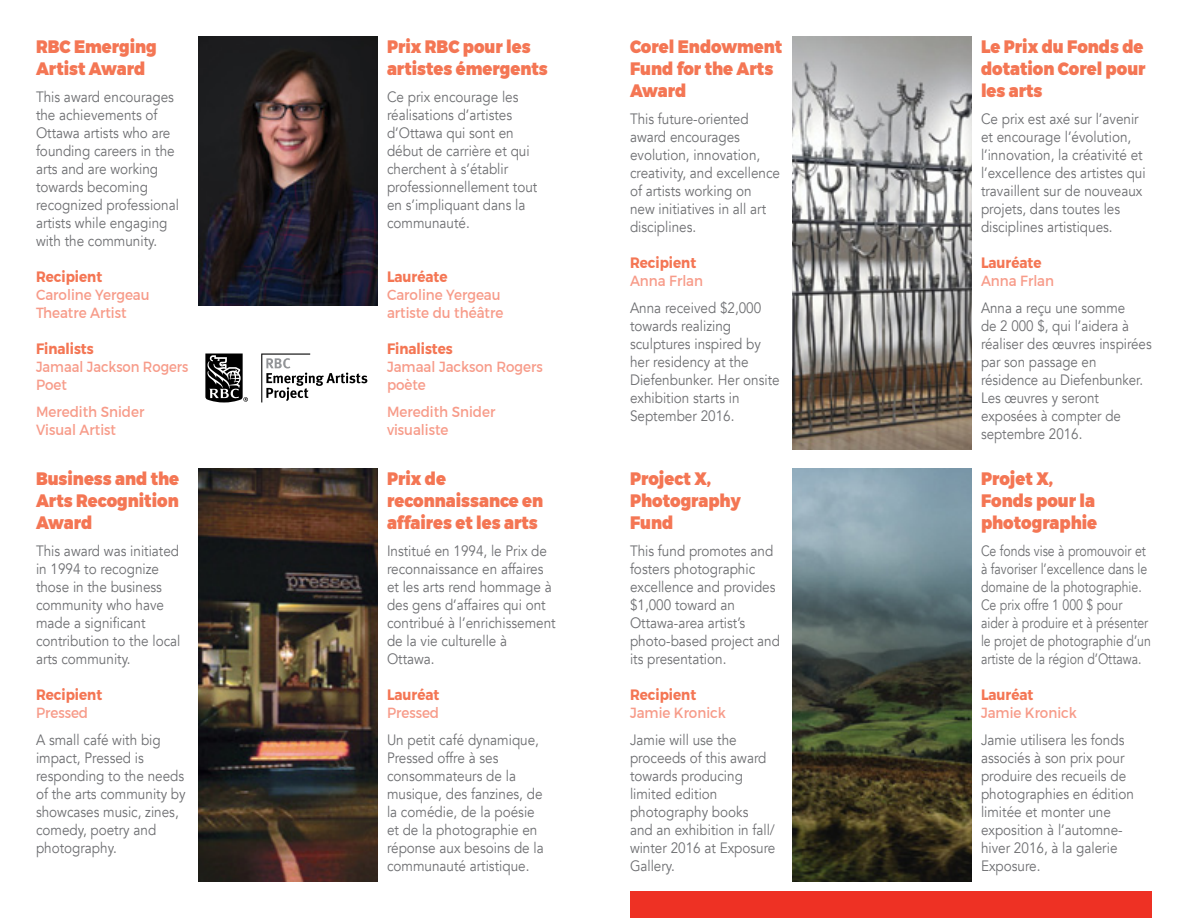
<style>
.page{position:relative;width:1188px;height:918px;background:#fff}
.page>*{position:absolute;margin:0;border:0;box-sizing:border-box;transform-origin:0 0}
.t1{font:900 18px/21.6px "Montserrat";color:#f47654;scale:.9 1}
.t2{font:15px/18px "Avenir";color:#6d6e71;scale:.9 1}
.t3{font:15px/18px "Montserrat";color:#f79b89;scale:.9 1}
.t4{font:15px/18px "Avenir";color:#6d6e71;scale:.82 1}
.t5{font:15px/18px "Avenir";color:#6d6e71;scale:.89 1}
.t6{font:700 15px "Montserrat";color:#f47654;scale:.9 1}
.t7{font:15px/18px "Montserrat";color:#f79b89;scale:.88 1}
</style>
<div class="page">
<svg style="left:205px;top:354px;width:43px;height:48px"></svg>
<svg style="left:261px;top:354px;width:106px;height:48px"></svg>
<img style="left:198px;top:36px;width:180px;height:270px">
<img style="left:198px;top:468px;width:180px;height:414px">
<img style="left:792px;top:36px;width:180px;height:414px">
<img style="left:792px;top:468px;width:180px;height:414px">
<div style="left:630px;top:891px;width:522px;height:27px;background:#ee3124"></div>
<p class="t1" style="left:36px;top:37px;width:136px">RBC Emerging<br>Artist Award</p>
<p class="t2" style="left:36px;top:88px;width:160px">This award encourages the achievements of<br>Ottawa artists who are founding careers in the arts and are working towards becoming recognized professional artists while engaging with the community.</p>
<p class="t6" style="left:36px;top:267px;width:75px">Recipient</p>
<p class="t3" style="left:36px;top:286px;width:128px">Caroline Yergeau<br>Theatre Artist</p>
<p class="t6" style="left:36px;top:339px;width:66px">Finalists</p>
<p class="t7" style="left:36px;top:358px;width:175px">Jamaal Jackson Rogers<br>Poet</p>
<p class="t3" style="left:36px;top:403px;width:122px">Meredith Snider<br>Visual Artist</p>
<p class="t1" style="left:36px;top:469px;width:161px;text-align:justify">Business and the Arts Recognition Award</p>
<p class="t2" style="left:36px;top:542px;width:162px">This award was initiated in 1994 to recognize those in the business community who have made a significant contribution to the local arts community.</p>
<p class="t6" style="left:36px;top:685px;width:75px">Recipient</p>
<p class="t3" style="left:36px;top:703px;width:59px">Pressed</p>
<p class="t2" style="left:36px;top:731px;width:168px">A small café with big impact, Pressed is responding to the needs of the arts community by showcases music, zines, comedy, poetry and photography.</p>
<p class="t1" style="left:387px;top:37px;width:180px">Prix RBC pour les artistes émergents</p>
<p class="t2" style="left:387px;top:88px;width:169px">Ce prix encourage les réalisations d’artistes d’Ottawa qui sont en début de carrière et qui cherchent à s’établir professionnellement tout en s’impliquant dans la communauté.</p>
<p class="t6" style="left:387px;top:267px;width:69px">Lauréate</p>
<p class="t3" style="left:387px;top:286px;width:131px">Caroline Yergeau artiste du théâtre</p>
<p class="t6" style="left:387px;top:339px;width:75px">Finalistes</p>
<p class="t3" style="left:387px;top:358px;width:175px">Jamaal Jackson Rogers poète</p>
<p class="t3" style="left:387px;top:403px;width:122px">Meredith Snider visualiste</p>
<p class="t1" style="left:387px;top:469px;width:175px">Prix de reconnaissance en affaires et les arts</p>
<p class="t2" style="left:387px;top:542px;width:189px">Institué en 1994, le Prix de reconnaissance en affaires et les arts rend hommage à des gens d’affaires qui ont contribué à l’enrichissement de la vie culturelle à<br>Ottawa.</p>
<p class="t6" style="left:387px;top:685px;width:60px">Lauréat</p>
<p class="t3" style="left:387px;top:703px;width:59px">Pressed</p>
<p class="t2" style="left:387px;top:731px;width:176px">Un petit café dynamique,<br>Pressed offre à ses consommateurs de la musique, des fanzines, de la comédie, de la poésie et de la photographie en réponse aux besoins de la communauté artistique.</p>
<p class="t1" style="left:630px;top:37px;width:171px">Corel Endowment<br>Fund for the Arts<br>Award</p>
<p class="t2" style="left:630px;top:110px;width:168px">This future-oriented award encourages evolution, innovation, creativity, and excellence of artists working on new initiatives in all art disciplines.</p>
<p class="t6" style="left:630px;top:253px;width:75px">Recipient</p>
<p class="t3" style="left:630px;top:271px;width:83px">Anna Frlan</p>
<p class="t2" style="left:630px;top:299px;width:168px">Anna received $2,000 towards realizing sculptures inspired by her residency at the<br>Diefenbunker. Her onsite exhibition starts in<br>September 2016.</p>
<p class="t1" style="left:630px;top:469px;width:125px">Project X,<br>Photography<br>Fund</p>
<p class="t2" style="left:630px;top:542px;width:168px">This fund promotes and fosters photographic excellence and provides $1,000 toward an<br>Ottawa-area artist’s photo-based project and its presentation.</p>
<p class="t6" style="left:630px;top:685px;width:75px">Recipient</p>
<p class="t3" style="left:630px;top:703px;width:108px">Jamie Kronick</p>
<p class="t2" style="left:630px;top:731px;width:163px">Jamie will use the proceeds of this award towards producing limited edition photography books<br>and an exhibition in fall/ winter 2016 at Exposure<br>Gallery.</p>
<p class="t1" style="left:981px;top:37px;width:184px;text-align:justify">Le Prix du Fonds de dotation Corel pour les arts</p>
<p class="t2" style="left:981px;top:110px;width:185px">Ce prix est axé sur l’avenir et encourage l’évolution, l’innovation, la créativité et l’excellence des artistes qui travaillent sur de nouveaux projets, dans toutes les disciplines artistiques.</p>
<p class="t6" style="left:981px;top:253px;width:69px">Lauréate</p>
<p class="t3" style="left:981px;top:271px;width:83px">Anna Frlan</p>
<p class="t5" style="left:981px;top:299px;width:193px">Anna a reçu une somme<br>de 2 000 $, qui l’aidera à réaliser des œuvres inspirées par son passage en résidence au Diefenbunker.<br>Les œuvres y seront exposées à compter de septembre 2016.</p>
<p class="t1" style="left:981px;top:469px;width:131px">Projet X,<br>Fonds pour la photographie</p>
<p class="t4" style="left:981px;top:542px;width:209px">Ce fonds vise à promouvoir et à favoriser l’excellence dans le domaine de la photographie.<br>Ce prix offre 1 000 $ pour aider à produire et à présenter le projet de photographie d’un artiste de la région d’Ottawa.</p>
<p class="t6" style="left:981px;top:685px;width:60px">Lauréat</p>
<p class="t3" style="left:981px;top:703px;width:108px">Jamie Kronick</p>
<p class="t2" style="left:981px;top:731px;width:171px">Jamie utilisera les fonds associés à son prix pour produire des recueils de photographies en édition limitée et monter une exposition à l’automne&shy;hiver 2016, à la galerie<br>Exposure.</p>
</div>
